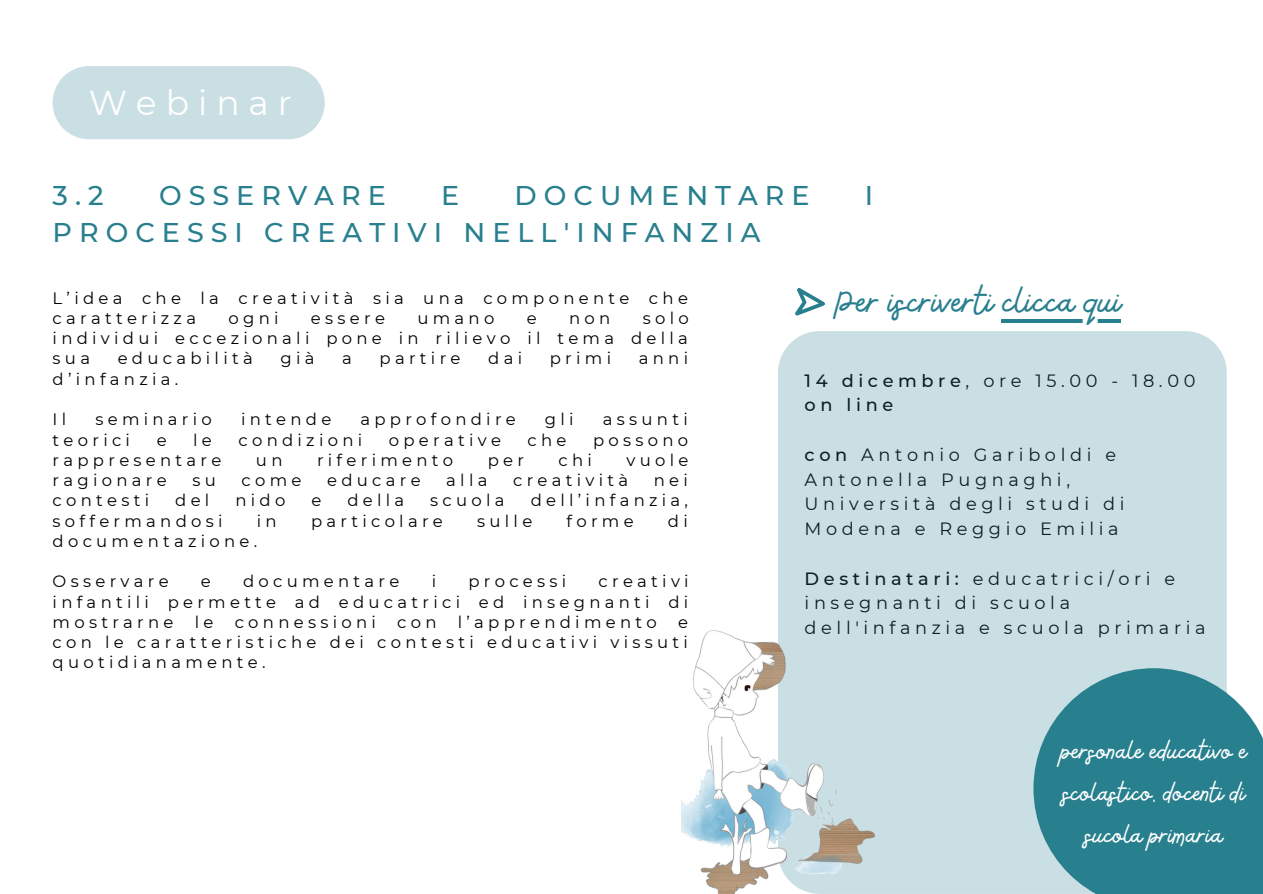
<style>
.page{position:relative;width:1263px;height:894px;background:#fff}
.page>*{position:absolute;margin:0;border:0;box-sizing:border-box;transform-origin:0 0}
.t1{font:42px "Bellaboo";color:#287f8e}
.t2{font:34.5px "Montserrat";letter-spacing:.26em;color:#fff}
.t3{font:30px/41.5px "Bellaboo";color:#fff;text-align:center}
.t4{font:500 27px "Montserrat";letter-spacing:.26em;color:#287f8e}
.t5{font:17.7px/24.8px "Montserrat";letter-spacing:.26em;color:#000}
.t6{font:500 17.7px/24.8px "Montserrat";letter-spacing:.26em;color:#000}
.t7{font:16.5px/20.2px "Montserrat";letter-spacing:.26em;color:#000;text-align:justify}
.s1{font-weight:400}
.s2{font-weight:500}
</style>
<div class="page">
<svg style="left:1227px;top:693px;width:36px;height:200px;background:#3c8b98"></svg>
<hr style="left:1002px;top:319px;width:119px;height:3px;background:#287f8e">
<div style="left:53px;top:66px;width:272px;height:73px;background:#c9dfe3"></div>
<svg style="left:795px;top:287px;width:30px;height:29px"></svg>
<svg style="left:778px;top:331px;width:449px;height:562px;background:#aeced4"></svg>
<img style="left:681px;top:630px;width:194px;height:263px">
<h2 class="t2" style="left:89px;top:81px;width:205px">Webinar</h2>
<h3 class="t4" style="left:53px;top:178px;width:53px">3.2</h3>
<h3 class="t4" style="left:159px;top:178px;width:228px">OSSERVARE</h3>
<h3 class="t4" style="left:441px;top:178px;width:20px">E</h3>
<h3 class="t4" style="left:514px;top:178px;width:297px">DOCUMENTARE</h3>
<h3 class="t4" style="left:865px;top:178px;width:10px">I</h3>
<h3 class="t4" style="left:53px;top:215px;width:709px">PROCESSI CREATIVI NELL'INFANZIA</h3>
<p class="t7" style="left:53px;top:287px;width:637px">L’idea che la creatività sia una componente che caratterizza</p>
<p class="t7" style="left:53px;top:308px;width:638px;text-indent:590px">solo individui eccezionali pone in rilievo il tema della sua</p>
<p class="t7" style="left:228px;top:308px;width:52px">ogni</p>
<p class="t7" style="left:311px;top:308px;width:76px">essere</p>
<p class="t7" style="left:417px;top:308px;width:78px">umano</p>
<p class="t7" style="left:527px;top:308px;width:11px">e</p>
<p class="t7" style="left:569px;top:308px;width:43px">non</p>
<p class="t7" style="left:118px;top:348px;width:137px">educabilità</p>
<p class="t7" style="left:280px;top:348px;width:36px">già</p>
<p class="t7" style="left:342px;top:348px;width:11px">a</p>
<p class="t7" style="left:380px;top:348px;width:82px">partire</p>
<p class="t7" style="left:488px;top:348px;width:35px">dai</p>
<p class="t7" style="left:550px;top:348px;width:63px">primi</p>
<p class="t7" style="left:639px;top:348px;width:51px">anni</p>
<p class="t7" style="left:53px;top:368px;width:127px">d’infanzia.</p>
<p class="t7" style="left:53px;top:409px;width:15px">I l</p>
<p class="t7" style="left:95px;top:409px;width:118px">seminario</p>
<p class="t7" style="left:241px;top:409px;width:92px">intende</p>
<p class="t7" style="left:360px;top:409px;width:157px">approfondire</p>
<p class="t7" style="left:545px;top:409px;width:30px">gli</p>
<p class="t7" style="left:603px;top:409px;width:86px">assunti</p>
<p class="t7" style="left:53px;top:429px;width:79px">teorici</p>
<p class="t7" style="left:157px;top:429px;width:11px">e</p>
<p class="t7" style="left:193px;top:429px;width:20px">l e</p>
<p class="t7" style="left:238px;top:429px;width:125px">condizioni</p>
<p class="t7" style="left:389px;top:429px;width:114px">operative</p>
<p class="t7" style="left:528px;top:429px;width:40px">che</p>
<p class="t7" style="left:593px;top:429px;width:97px">possono</p>
<p class="t7" style="left:53px;top:449px;width:170px">rappresentare</p>
<p class="t7" style="left:256px;top:449px;width:28px">u n</p>
<p class="t7" style="left:317px;top:449px;width:138px">riferimento</p>
<p class="t7" style="left:488px;top:449px;width:38px">per</p>
<p class="t7" style="left:558px;top:449px;width:35px">chi</p>
<p class="t7" style="left:626px;top:449px;width:63px">vuole</p>
<p class="t7" style="left:53px;top:470px;width:116px">ragionare</p>
<p class="t7" style="left:192px;top:470px;width:25px">s u</p>
<p class="t7" style="left:242px;top:470px;width:61px">come</p>
<p class="t7" style="left:327px;top:470px;width:95px">educare</p>
<p class="t7" style="left:446px;top:470px;width:43px">alla</p>
<p class="t7" style="left:513px;top:470px;width:117px">creatività</p>
<p class="t7" style="left:654px;top:470px;width:36px">nei</p>
<p class="t7" style="left:53px;top:490px;width:98px">contesti</p>
<p class="t7" style="left:175px;top:490px;width:36px">del</p>
<p class="t7" style="left:235px;top:490px;width:51px">nido</p>
<p class="t7" style="left:311px;top:490px;width:11px">e</p>
<p class="t7" style="left:347px;top:490px;width:58px">della</p>
<p class="t7" style="left:430px;top:490px;width:76px">scuola</p>
<p class="t7" style="left:531px;top:490px;width:159px">dell’infanzia,</p>
<p class="t7" style="left:53px;top:510px;width:171px">soffermandosi</p>
<p class="t7" style="left:257px;top:510px;width:21px">i n</p>
<p class="t7" style="left:311px;top:510px;width:133px">particolare</p>
<p class="t7" style="left:477px;top:510px;width:57px">sulle</p>
<p class="t7" style="left:567px;top:510px;width:69px">forme</p>
<p class="t7" style="left:668px;top:510px;width:21px">d i</p>
<p class="t7" style="left:53px;top:530px;width:206px">documentazione.</p>
<p class="t7" style="left:53px;top:571px;width:118px">Osservare</p>
<p class="t7" style="left:201px;top:571px;width:11px">e</p>
<p class="t7" style="left:243px;top:571px;width:158px">documentare</p>
<p class="t7" style="left:432px;top:571px;width:6px">i</p>
<p class="t7" style="left:468px;top:571px;width:99px">processi</p>
<p class="t7" style="left:53px;top:571px;width:638px;text-indent:546px">creativi infantili permette ad educatrici ed insegnanti di mostrarne</p>
<p class="t7" style="left:195px;top:611px;width:20px">l e</p>
<p class="t7" style="left:235px;top:611px;width:143px">connessioni</p>
<p class="t7" style="left:397px;top:611px;width:41px">con</p>
<p class="t7" style="left:458px;top:611px;width:201px">l’apprendimento</p>
<p class="t7" style="left:53px;top:611px;width:637px;text-indent:625px">e con le caratteristiche dei contesti educativi vissuti quotidianamente.</p>
<h1 class="t1" style="left:836px;top:275px;width:286px">Per iscriverti clicca qui</h1>
<p class="t6" style="left:805px;top:368px;width:392px">14 dicembre<span class="s1">, ore 15.00 - 18.00 </span>on line</p>
<p class="t5" style="left:805px;top:442px;width:321px"><span class="s2">con</span> Antonio Gariboldi e<br>Antonella Pugnaghi,<br>Università degli studi di<br>Modena e Reggio Emilia</p>
<p class="t5" style="left:805px;top:565px;width:402px"><span class="s2">Destinatari:</span> educatrici/ori e insegnanti di scuola dell'infanzia e scuola primaria</p>
<h3 class="t3" style="left:1060px;top:730px;width:188px">personale educativo e scolastico, docenti di sucola primaria</h3>
</div>
